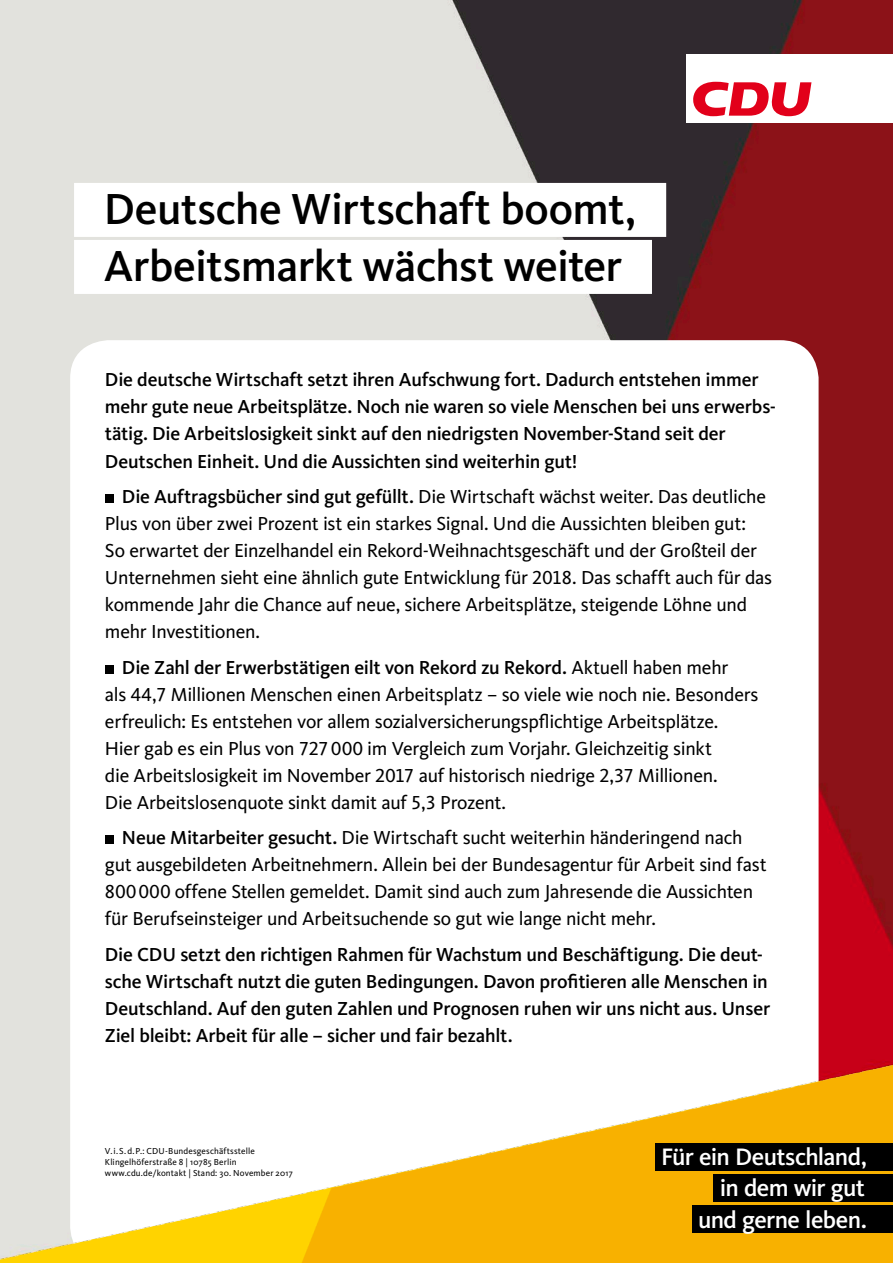
<style>
.page{position:relative;width:893px;height:1263px;background:#fff}
.page>*{position:absolute;margin:0;border:0;box-sizing:border-box;transform-origin:0 0}
.t1{font:500 45px/57px "CDU Kievit Tab";letter-spacing:-.01em;color:#000}
.t2{font:500 24.6px/31.5px "CDU Kievit OTF";letter-spacing:-.03em;color:#fff;text-align:right}
.t3{font:19.5px/27px "CDU Kievit Tab";letter-spacing:-.015em;color:#000}
.t4{font:500 19.5px/27px "CDU Kievit Tab";letter-spacing:-.01em;color:#000}
.t5{font:9px/10.8px "CDU Kievit OTF";letter-spacing:.015em;color:#000}
.s1{font-weight:500}
</style>
<div class="page">
<img style="left:0;top:0;width:893px;height:997px">
<div style="left:686px;top:54px;width:207px;height:69px;background:#fff"></div>
<svg style="left:693px;top:82px;width:118px;height:34px"></svg>
<div style="left:74px;top:183px;width:592px;height:54px;background:#fff"></div>
<div style="left:74px;top:240px;width:578px;height:54px;background:#fff"></div>
<svg style="left:70px;top:340px;width:749px;height:657px"></svg>
<img style="left:0;top:997px;width:893px;height:266px">
<div style="left:105px;top:494px;width:8px;height:9px;background:#000"></div>
<div style="left:105px;top:665px;width:8px;height:8px;background:#000"></div>
<div style="left:105px;top:835px;width:8px;height:9px;background:#000"></div>
<div style="left:655px;top:1143px;width:238px;height:27px;background:#000"></div>
<div style="left:714px;top:1174px;width:179px;height:28px;background:#000"></div>
<div style="left:692px;top:1205px;width:201px;height:28px;background:#000"></div>
<h1 class="t1" style="left:104px;top:181px;width:534px">Deutsche Wirtschaft boomt,<br>Arbeitsmarkt wächst weiter</h1>
<p class="t4" style="left:105px;top:367px;width:673px">Die deutsche Wirtschaft setzt ihren Aufschwung fort. Dadurch entstehen immer mehr gute neue Arbeitsplätze. Noch nie waren so viele Menschen bei uns erwerbs&shy;tätig. Die Arbeitslosigkeit sinkt auf den niedrigsten November-Stand seit der Deutschen Einheit. Und die Aussichten sind weiterhin gut!</p>
<p class="t3" style="left:105px;top:483px;width:669px;text-indent:17px"><span class="s1">Die Auftragsbücher sind gut gefüllt.</span> Die Wirtschaft wächst weiter. Das deutliche Plus von über zwei Prozent ist ein starkes Signal. Und die Aussichten bleiben gut:<br>So erwartet der Einzelhandel ein Rekord-Weihnachtsgeschäft und der Großteil der Unternehmen sieht eine ähnlich gute Entwicklung für 2018. Das schafft auch für das kommende Jahr die Chance auf neue, sichere Arbeitsplätze, steigende Löhne und mehr Investitionen.</p>
<p class="t3" style="left:105px;top:654px;width:655px;text-indent:17px"><span class="s1">Die Zahl der Erwerbstätigen eilt von Rekord zu Rekord.</span> Aktuell haben mehr<br>als 44,7 Millionen Menschen einen Arbeitsplatz – so viele wie noch nie. Besonders erfreulich: Es entstehen vor allem sozialversicherungspflichtige Arbeitsplätze.<br>Hier gab es ein Plus von 727000 im Vergleich zum Vorjahr. Gleichzeitig sinkt<br>die Arbeitslosigkeit im November 2017 auf historisch niedrige 2,37 Millionen.<br>Die Arbeitslosenquote sinkt damit auf 5,3 Prozent.</p>
<p class="t3" style="left:105px;top:824px;width:663px;text-indent:17px"><span class="s1">Neue Mitarbeiter gesucht.</span> Die Wirtschaft sucht weiterhin händeringend nach gut ausgebildeten Arbeitnehmern. Allein bei der Bundesagentur für Arbeit sind fast 800000 offene Stellen gemeldet. Damit sind auch zum Jahresende die Aussichten für Berufseinsteiger und Arbeitsuchende so gut wie lange nicht mehr.</p>
<p class="t4" style="left:105px;top:941px;width:667px">Die CDU setzt den richtigen Rahmen für Wachstum und Beschäftigung. Die deut&shy;sche Wirtschaft nutzt die guten Bedingungen. Davon profitieren alle Menschen in Deutschland. Auf den guten Zahlen und Prognosen ruhen wir uns nicht aus. Unser Ziel bleibt: Arbeit für alle – sicher und fair bezahlt.</p>
<p class="t5" style="left:105px;top:1146px;width:189px">V.i.S.d.P.: CDU-Bundesgeschäftsstelle<br>Klingelhöferstraße 8 | 10785 Berlin www.cdu.de/kontakt | Stand: 30. November 2017</p>
<p class="t2" style="left:661px;top:1141px;width:208px">Für ein Deutschland, in dem wir gut<br>und gerne leben.</p>
</div>
